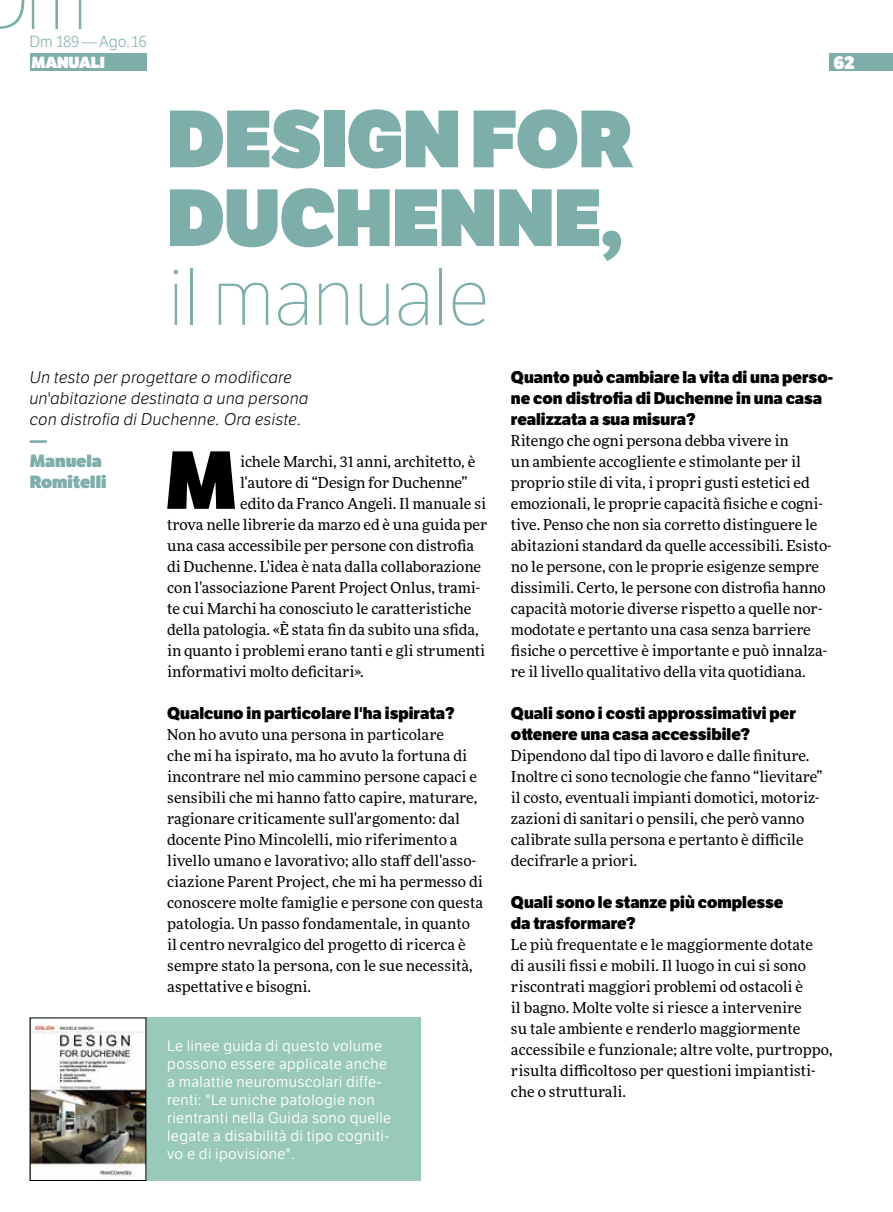
<style>
.page{position:relative;width:893px;height:1212px;background:#fff}
.page>*{position:absolute;margin:0;border:0;box-sizing:border-box;transform-origin:0 0}
.t1{font:800 79.8px "LFT Etica Display";color:#000}
.t2{font:800 78.75px/78.8px "LFT Etica Display";color:#7daeaa}
.t3{font:100 78.75px "LFT Etica Display";color:#7daeaa}
.t4{font:800 18px "LFT Etica Display";color:#fff}
.t5{font:800 17.25px/21px "LFT Etica Display";color:#7daeaa}
.t6{font:800 16.5px/21px "LFT Etica";color:#000}
.t7{font:italic 300 16.5px/21px "LFT Etica";letter-spacing:.025em;color:#000}
.t8{font:300 15.6px "LFT Etica";color:#7daeaa}
.t9{font:800 15.6px "LFT Etica Display";letter-spacing:-.005em;color:#fff}
.t10{font:15px/21px "More Pro";color:#000}
.t11{font:15px/18px "LFT Etica";letter-spacing:.025em;color:#fff}
</style>
<div class="page">
<div style="left:29px;top:1017px;width:392px;height:164px;background:#99c9b8"></div>
<div style="left:829px;top:53px;width:64px;height:18px;background:#7daeaa"></div>
<svg style="left:0;top:0;width:24px;height:29px"></svg>
<svg style="left:32px;top:0;width:49px;height:29px"></svg>
<div style="left:30px;top:53px;width:117px;height:18px;background:#7daeaa"></div>
<img style="left:32px;top:1019px;width:112px;height:160px">
<div style="left:30px;top:1017px;width:116px;height:164px;border:1px solid #000"></div>
<p class="t8" style="left:29px;top:33px;width:119px">Dm 189 — Ago. 16</p>
<p class="t9" style="left:32px;top:52px;width:75px">MANUALI</p>
<h2 class="t2" style="left:167px;top:100px;width:467px">DESIGN FOR<br>DUCHENNE,</h2>
<h2 class="t3" style="left:167px;top:253px;width:323px">il manuale</h2>
<p class="t4" style="left:833px;top:51px;width:22px">62</p>
<p class="t7" style="left:30px;top:367px;width:280px">Un testo per progettare o modificare un'abitazione destinata a una persona con distrofia di Duchenne. Ora esiste.</p>
<p class="t5" style="left:30px;top:429px;width:78px">—<br>Manuela<br>Romitelli</p>
<h1 class="t1" style="left:165px;top:430px;width:73px">M</h1>
<p class="t10" style="left:240px;top:450px;width:237px">ichele Marchi, 31 anni, architetto, è</p>
<p class="t10" style="left:240px;top:471px;width:229px">l'autore di “Design for Duchenne”</p>
<p class="t10" style="left:240px;top:492px;width:247px">edito da Franco Angeli. Il manuale si</p>
<p class="t10" style="left:167px;top:513px;width:322px">trova nelle librerie da marzo ed è una guida per</p>
<p class="t10" style="left:167px;top:534px;width:309px">una casa accessibile per persone con distrofia</p>
<p class="t10" style="left:167px;top:555px;width:315px">di Duchenne. L'idea è nata dalla collaborazione</p>
<p class="t10" style="left:167px;top:576px;width:314px">con l'associazione Parent Project Onlus, trami-</p>
<p class="t10" style="left:167px;top:597px;width:305px">te cui Marchi ha conosciuto le caratteristiche</p>
<p class="t10" style="left:167px;top:618px;width:313px">della patologia. «È stata fin da subito una sfida,</p>
<p class="t10" style="left:167px;top:639px;width:319px">in quanto i problemi erano tanti e gli strumenti</p>
<p class="t10" style="left:167px;top:660px;width:198px">informativi molto deficitari».</p>
<p class="t6" style="left:167px;top:702px;width:289px">Qualcuno in particolare l'ha ispirata?</p>
<p class="t10" style="left:167px;top:723px;width:317px">Non ho avuto una persona in particolare<br>che mi ha ispirato, ma ho avuto la fortuna di incontrare nel mio cammino persone capaci e sensibili che mi hanno fatto capire, maturare, ragionare criticamente sull'argomento: dal docente Pino Mincolelli, mio riferimento a livello umano e lavorativo; allo staff dell'asso&shy;ciazione Parent Project, che mi ha permesso di conoscere molte famiglie e persone con questa patologia. Un passo fondamentale, in quanto il centro nevralgico del progetto di ricerca è sempre stato la persona, con le sue necessità, aspettative e bisogni.</p>
<p class="t11" style="left:167px;top:1037px;width:226px">Le linee guida di questo volume possono essere applicate anche a malattie neuromuscolari diffe&shy;renti: "Le uniche patologie non rientranti nella Guida sono quelle legate a disabilità di tipo cogniti&shy;vo e di ipovisione".</p>
<p class="t6" style="left:511px;top:366px;width:324px">Quanto può cambiare la vita di una perso&shy;ne con distrofia di Duchenne in una casa realizzata a sua misura?</p>
<p class="t10" style="left:511px;top:429px;width:322px">Ritengo che ogni persona debba vivere in<br>un ambiente accogliente e stimolante per il proprio stile di vita, i propri gusti estetici ed emozionali, le proprie capacità fisiche e cogni&shy;tive. Penso che non sia corretto distinguere le abitazioni standard da quelle accessibili. Esisto&shy;no le persone, con le proprie esigenze sempre dissimili. Certo, le persone con distrofia hanno capacità motorie diverse rispetto a quelle nor&shy;modotate e pertanto una casa senza barriere fisiche o percettive è importante e può innalza&shy;re il livello qualitativo della vita quotidiana.</p>
<p class="t6" style="left:511px;top:702px;width:286px">Quali sono i costi approssimativi per ottenere una casa accessibile?</p>
<p class="t10" style="left:511px;top:744px;width:313px">Dipendono dal tipo di lavoro e dalle finiture.<br>Inoltre ci sono tecnologie che fanno “lievitare” il costo, eventuali impianti domotici, motoriz&shy;zazioni di sanitari o pensili, che però vanno calibrate sulla persona e pertanto è difficile decifrarle a priori.</p>
<p class="t6" style="left:511px;top:891px;width:274px">Quali sono le stanze più complesse da trasformare?</p>
<p class="t10" style="left:511px;top:933px;width:323px">Le più frequentate e le maggiormente dotate<br>di ausili fissi e mobili. Il luogo in cui si sono riscontrati maggiori problemi od ostacoli è<br>il bagno. Molte volte si riesce a intervenire<br>su tale ambiente e renderlo maggiormente accessibile e funzionale; altre volte, purtroppo, risulta difficoltoso per questioni impiantisti&shy;che o strutturali.</p>
</div>
